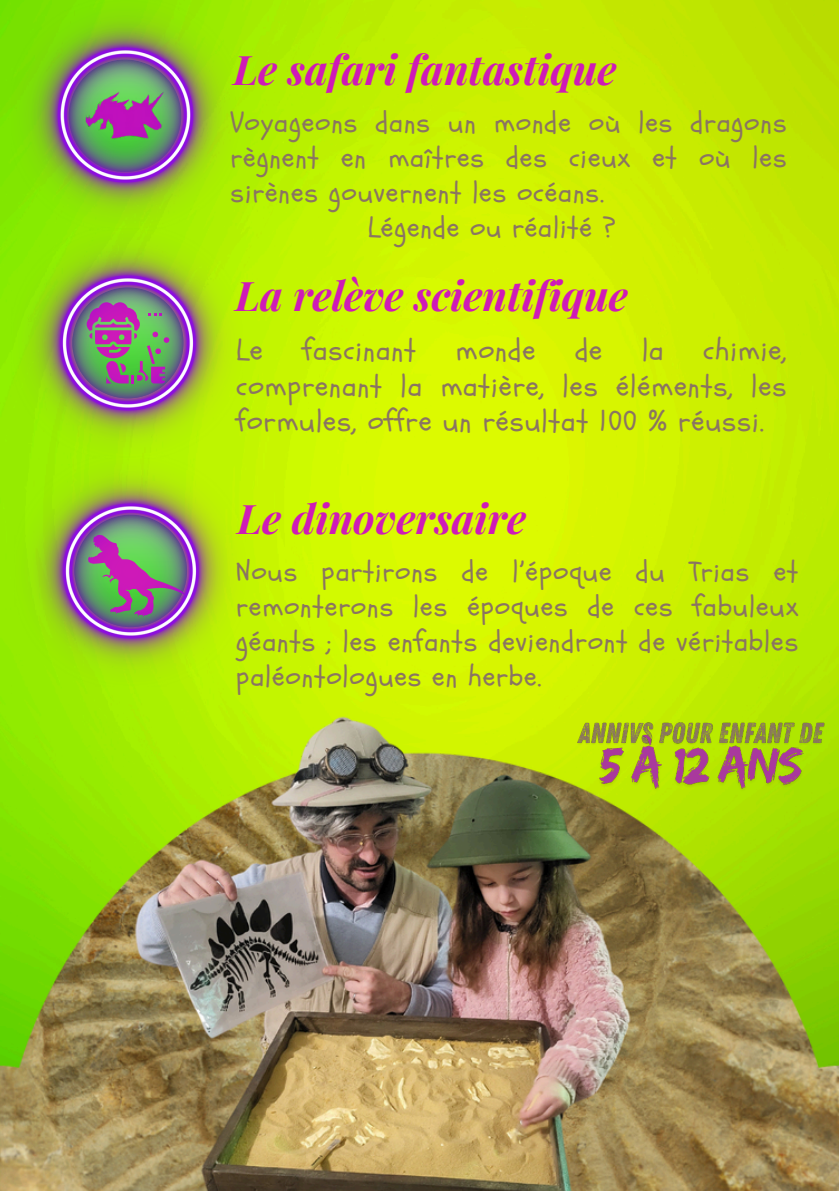
<style>
.page{position:relative;width:839px;height:1191px;background:#fff}
.page>*{position:absolute;margin:0;border:0;box-sizing:border-box;transform-origin:0 0}
.t1{font:italic 700 40.8px "Playfair Display";color:#cf1ab8}
.t2{font:29.4px/36px "Schoolbell";letter-spacing:.035em;color:#8a7462;text-align:justify}
.t3{font:28.4px/34.8px "Schoolbell";letter-spacing:.035em;color:#8a7462;text-align:justify}
</style>
<div class="page">
<img style="left:0;top:0;width:838px;height:690px">
<img style="left:0;top:690px;width:838px;height:501px">
<img style="left:12px;top:0;width:226px;height:227px">
<img style="left:12px;top:227px;width:232px;height:231px">
<img style="left:15px;top:455px;width:232px;height:231px">
<img style="left:574px;top:718px;width:256px;height:34px">
<img style="left:592px;top:730px;width:219px;height:68px">
<p class="t1" style="left:233px;top:41px;width:384px">Le safari fantastique</p>
<p class="t3" style="left:230px;top:106px;width:557px">Voyageons dans un monde où les dragons règnent en maîtres des cieux et où les sirènes gouvernent les océans.</p>
<h2 class="t3" style="left:368px;top:211px;width:249px">Légende ou réalité ?</h2>
<p class="t1" style="left:235px;top:267px;width:394px">La relève scientifique</p>
<p class="t2" style="left:236px;top:332px;width:28px">Le</p>
<p class="t2" style="left:302px;top:332px;width:115px">fascinant</p>
<p class="t2" style="left:456px;top:332px;width:81px">monde</p>
<p class="t2" style="left:575px;top:332px;width:29px">de</p>
<p class="t2" style="left:642px;top:332px;width:23px">la</p>
<p class="t2" style="left:236px;top:332px;width:551px;text-indent:467px">chimie, comprenant la matière, les éléments, les formules, offre un résultat 100 % réussi.</p>
<p class="t1" style="left:237px;top:490px;width:290px">Le dinoversaire</p>
<p class="t3" style="left:236px;top:555px;width:563px">Nous partirons de l’époque du Trias et remonterons les époques de ces fabuleux géants ; les enfants deviendront de véritables paléontologues en herbe.</p>
</div>
